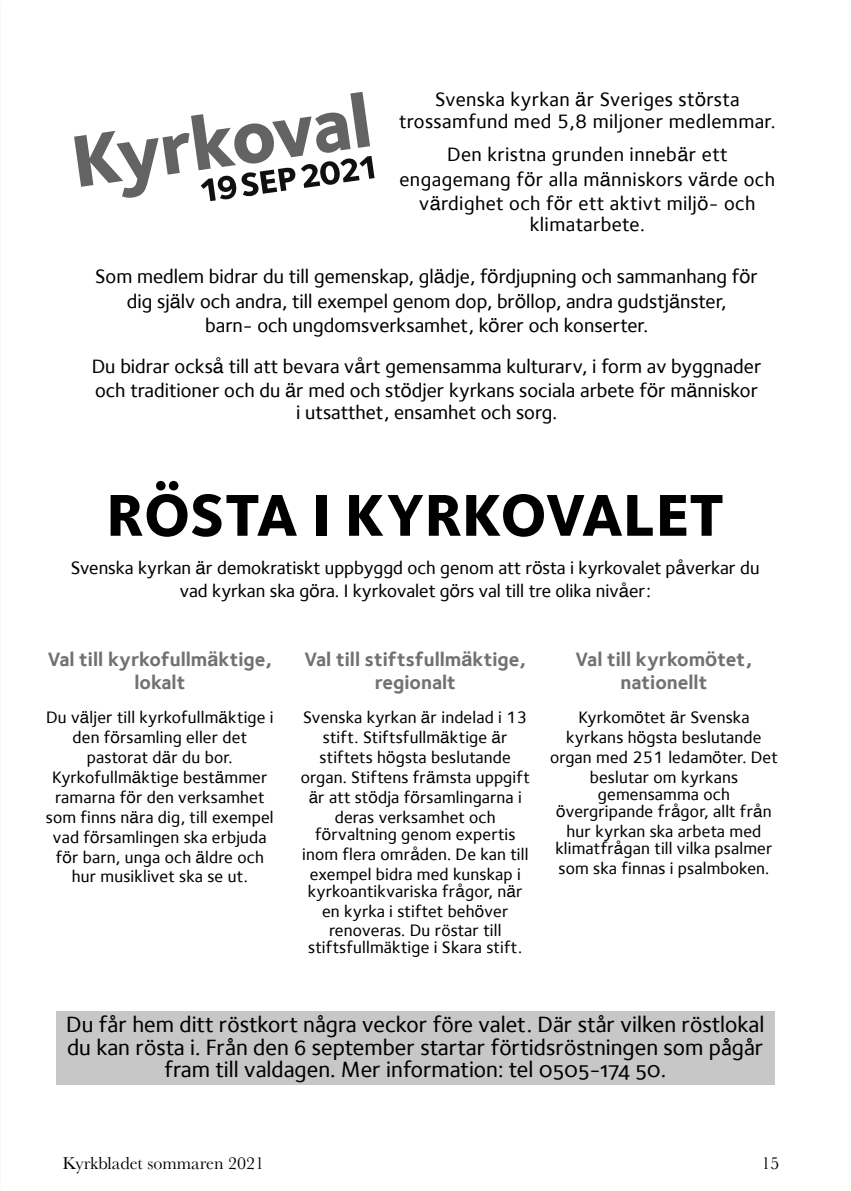
<style>
.page{position:relative;width:851px;height:1191px;background:#fff}
.page>*{position:absolute;margin:0;border:0;box-sizing:border-box;transform-origin:0 0}
.t1{font:61px "Foundry Sterling Ext Bd Old Style";color:#000}
.t2{font:22.8px/22.8px "Foundry Sterling Med Old Style";color:#000;text-align:center}
.t3{font:19.8px/24.2px "Foundry Sterling Med Old Style";color:#000;text-align:center}
.t4{font:500 19.8px/24.2px "Foundry Sterling";letter-spacing:.02em;color:#000;text-align:center}
.t5{font:700 19.8px/22.8px "Foundry Sterling";color:#717171;text-align:center}
.t6{font:500 18.4px/22.8px "Foundry Sterling";color:#000;text-align:center}
.t7{font:18px "Baskerville";color:#000}
.t8{font:500 17px/19.8px "Foundry Sterling";letter-spacing:.01em;color:#000;text-align:center}
.s1{font-family:"Helvetica";font-weight:400}
.s2{font-family:"Helvetica"}
</style>
<div class="page">
<svg style="left:74px;top:92px;width:300px;height:109px"></svg>
<div style="left:56px;top:1010px;width:718px;height:74px;background:#c7c7c7"></div>
<p class="t4" style="left:399px;top:88px;width:378px;line-height:21.6px">Svenska kyrkan <span class="s1">ä</span>r Sveriges st<span class="s1">ö</span>rsta trossamfund med 5,8 miljoner medlemmar.</p>
<p class="t4" style="left:399px;top:142px;width:377px">Den kristna grunden inneb<span class="s1">ä</span>r ett engagemang f<span class="s1">ö</span>r alla m<span class="s1">ä</span>nniskors v<span class="s1">ä</span>rde och v<span class="s1">ä</span>rdighet och f<span class="s1">ö</span>r ett aktivt milj<span class="s1">ö</span>- och</p>
<p class="t4" style="left:529px;top:212px;width:117px">klimatarbete.</p>
<p class="t3" style="left:95px;top:264px;width:664px">Som medlem bidrar du till gemenskap, gl<span class="s2">ä</span>dje, f<span class="s2">ö</span>rdjupning och sammanhang f<span class="s2">ö</span>r dig sj<span class="s2">ä</span>lv och andra, till exempel genom dop, br<span class="s2">ö</span>llop, andra gudstj<span class="s2">ä</span>nster,<br>barn- och ungdomsverksamhet, k<span class="s2">ö</span>rer och konserter.</p>
<p class="t3" style="left:92px;top:354px;width:671px;text-align:left">Du bidrar ocks<span class="s2">å</span> till att bevara v<span class="s2">å</span>rt gemensamma kulturarv, i form av byggnader och traditioner och du <span class="s2">ä</span>r med och st<span class="s2">ö</span>djer kyrkans sociala arbete f<span class="s2">ö</span>r m<span class="s2">ä</span>nniskor</p>
<p class="t3" style="left:296px;top:400px;width:262px">i utsatthet, ensamhet och sorg.</p>
<h1 class="t1" style="left:107px;top:477px;width:619px">RÖSTA I KYRKOVALET</h1>
<p class="t6" style="left:71px;top:556px;width:690px">Svenska kyrkan <span class="s1">ä</span>r demokratiskt uppbyggd och genom att r<span class="s1">ö</span>sta i kyrkovalet p<span class="s1">å</span>verkar du vad kyrkan ska g<span class="s1">ö</span>ra. I kyrkovalet g<span class="s1">ö</span>rs val till tre olika niv<span class="s1">å</span>er:</p>
<p class="t5" style="left:48px;top:647px;width:226px">Val till kyrkofullm<span class="s2">ä</span>ktige, lokalt</p>
<p class="t8" style="left:46px;top:707px;width:229px">Du v<span class="s1">ä</span>ljer till kyrkofullm<span class="s1">ä</span>ktige i den f<span class="s1">ö</span>rsamling eller det pastorat d<span class="s1">ä</span>r du bor.<br>Kyrkofullm<span class="s1">ä</span>ktige best<span class="s1">ä</span>mmer ramarna f<span class="s1">ö</span>r den verksamhet som finns n<span class="s1">ä</span>ra dig, till exempel vad f<span class="s1">ö</span>rsamlingen ska erbjuda f<span class="s1">ö</span>r barn, unga och <span class="s1">ä</span>ldre och hur musiklivet ska se ut.</p>
<p class="t5" style="left:304px;top:647px;width:223px">Val till stiftsfullm<span class="s2">ä</span>ktige, regionalt</p>
<p class="t8" style="left:301px;top:707px;width:230px">Svenska kyrkan <span class="s1">ä</span>r indelad i 13 stift. Stiftsfullm<span class="s1">ä</span>ktige <span class="s1">ä</span>r stiftets h<span class="s1">ö</span>gsta beslutande organ. Stiftens fr<span class="s1">ä</span>msta uppgift <span class="s1">ä</span>r att st<span class="s1">ö</span>dja f<span class="s1">ö</span>rsamlingarna i deras verksamhet och</p>
<p class="t8" style="left:302px;top:824px;width:228px">f<span class="s1">ö</span>rvaltning genom expertis inom flera omr<span class="s1">å</span>den. De kan till exempel bidra med kunskap i</p>
<p class="t8" style="left:308px;top:881px;width:216px">kyrkoantikvariska fr<span class="s1">å</span>gor, n<span class="s1">ä</span>r en kyrka i stiftet beh<span class="s1">ö</span>ver renoveras. Du röstar till</p>
<p class="t8" style="left:308px;top:937px;width:215px">stiftsfullmäktige i Skara stift.</p>
<p class="t5" style="left:575px;top:647px;width:178px">Val till kyrkom<span class="s2">ö</span>tet, nationellt</p>
<p class="t8" style="left:550px;top:707px;width:229px">Kyrkom<span class="s1">ö</span>tet <span class="s1">ä</span>r Svenska kyrkans h<span class="s1">ö</span>gsta beslutande organ med 251 ledam<span class="s1">ö</span>ter. Det beslutar om kyrkans</p>
<p class="t8" style="left:556px;top:785px;width:217px;line-height:17.2px">gemensamma och <span class="s1">ö</span>vergripande fr<span class="s1">å</span>gor, allt fr<span class="s1">å</span>n</p>
<p class="t8" style="left:555px;top:822px;width:218px;line-height:17.2px">hur kyrkan ska arbeta med klimatfr<span class="s1">å</span>gan till vilka psalmer</p>
<p class="t8" style="left:558px;top:858px;width:212px">som ska finnas i psalmboken.</p>
<h2 class="t2" style="left:66px;top:1012px;width:699px">Du får hem ditt röstkort några veckor före valet. Där står vilken röstlokal du kan rösta i. Från den 6 september startar förtidsröstningen som pågår fram till valdagen. Mer information: tel 0505-174 50.</h2>
<p class="t7" style="left:62px;top:1152px;width:203px">Kyrkbladet sommaren 2021</p>
<p class="t7" style="left:761px;top:1152px;width:19px">15</p>
</div>
